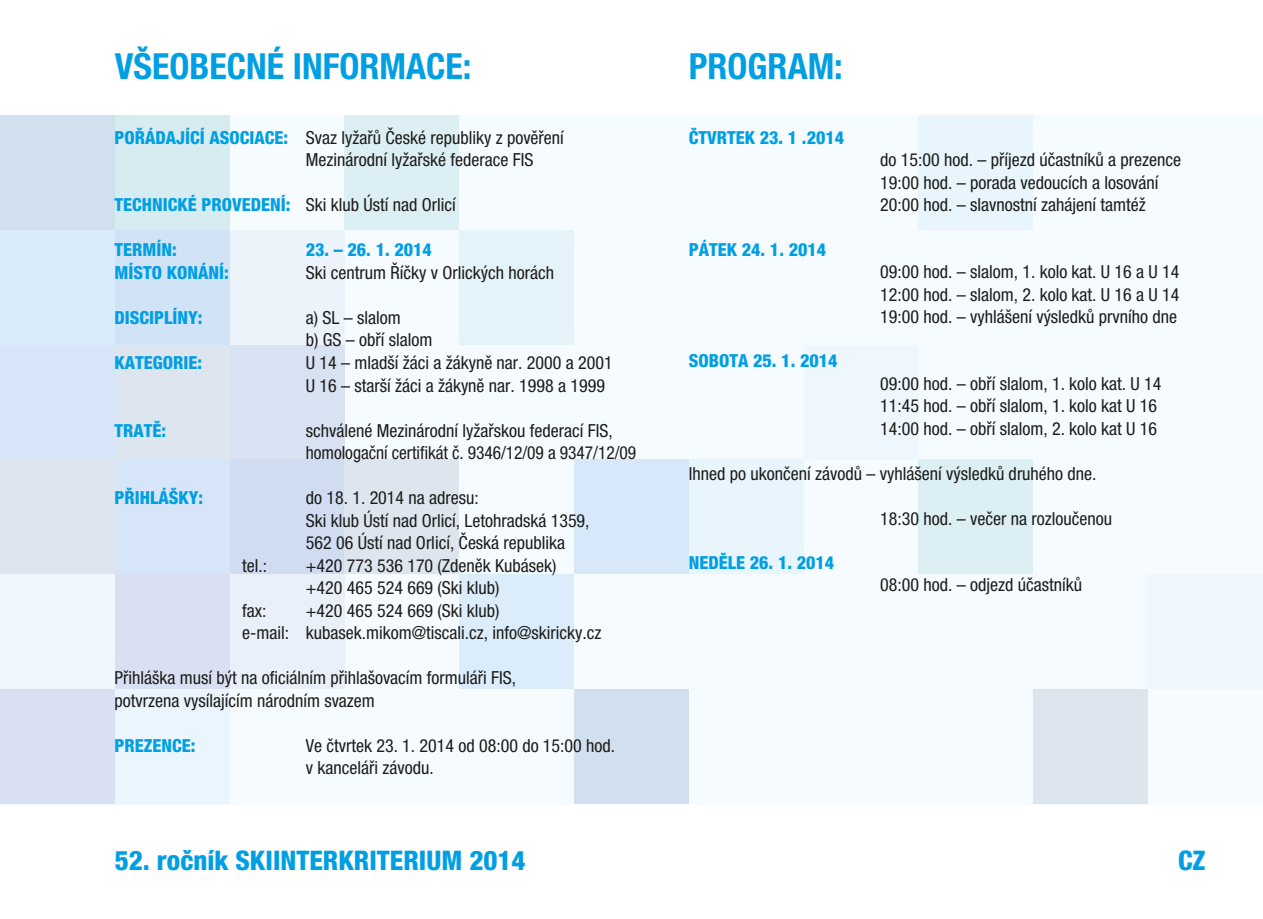
<style>
.page{position:relative;width:1263px;height:919px;background:#fff}
.page>*{position:absolute;margin:0;border:0;box-sizing:border-box;transform-origin:0 0}
.t1{font:700 condensed 36px "Helvetica Neue LT Pro";color:#009fe3}
.t2{font:800 condensed 27px "Helvetica Neue LT Pro";color:#009fe3}
.t3{font:condensed 18px/22.5px "Helvetica Neue LT Pro";color:#1d1d1b}
.t4{font:800 condensed 18px "Helvetica Neue LT Pro";color:#009fe3}
.s1{font-weight:800;color:#009fe3}
</style>
<div class="page">
<div style="left:0;top:115px;width:1263px;height:689px;background:#f5fbfe"></div>
<div style="left:115px;top:574px;width:115px;height:115px;background:#dae0f3"></div>
<div style="left:0;top:574px;width:115px;height:115px;background:#eef7fd"></div>
<div style="left:230px;top:574px;width:114px;height:115px;background:#eaf0fa"></div>
<div style="left:459px;top:574px;width:115px;height:115px;background:#dbedfb"></div>
<div style="left:1148px;top:574px;width:115px;height:115px;background:#eef7fd"></div>
<div style="left:115px;top:689px;width:115px;height:115px;background:#eaf5fd"></div>
<div style="left:574px;top:689px;width:115px;height:115px;background:#d0e0ee"></div>
<div style="left:1033px;top:689px;width:115px;height:115px;background:#dde5ef"></div>
<div style="left:0;top:689px;width:115px;height:115px;background:#dae0f3"></div>
<div style="left:115px;top:230px;width:115px;height:114px;background:#d1e3f6"></div>
<div style="left:0;top:230px;width:115px;height:114px;background:#d8ecfb"></div>
<div style="left:230px;top:230px;width:114px;height:114px;background:#ecf3fb"></div>
<div style="left:459px;top:230px;width:115px;height:114px;background:#e4f3fa"></div>
<div style="left:115px;top:115px;width:115px;height:115px;background:#d7ecf1"></div>
<div style="left:0;top:115px;width:115px;height:115px;background:#d0e0ee"></div>
<div style="left:344px;top:115px;width:115px;height:115px;background:#dceff4"></div>
<div style="left:115px;top:344px;width:115px;height:115px;background:#dde5ef"></div>
<div style="left:0;top:344px;width:115px;height:115px;background:#d6e5f7"></div>
<div style="left:230px;top:344px;width:114px;height:115px;background:#d8e2f3"></div>
<div style="left:804px;top:344px;width:114px;height:115px;background:#eef7fd"></div>
<div style="left:115px;top:459px;width:115px;height:115px;background:#d6e5f7"></div>
<div style="left:574px;top:459px;width:115px;height:115px;background:#d6e8f9"></div>
<div style="left:689px;top:459px;width:115px;height:115px;background:#e8f5fc"></div>
<div style="left:918px;top:459px;width:115px;height:115px;background:#dceff4"></div>
<div style="left:918px;top:115px;width:115px;height:115px;background:#e8f5fc"></div>
<div style="left:0;top:459px;width:115px;height:115px;background:#dde5ef"></div>
<div style="left:230px;top:459px;width:114px;height:115px;background:#cfdcf2"></div>
<div style="left:344px;top:459px;width:115px;height:115px;background:#dde5ef"></div>
<h1 class="t1" style="left:115px;top:45px;width:358px">VŠEOBECNÉ INFORMACE:</h1>
<h1 class="t1" style="left:689px;top:45px;width:156px">PROGRAM:</h1>
<p class="t3" style="left:306px;top:126px;width:260px;text-indent:-191px"><span class="s1">POŘÁDAJÍCÍ ASOCIACE:</span> Svaz lyžařů České republiky z pověření<br>Mezinárodní lyžařské federace FIS</p>
<p class="t3" style="left:114px;top:194px;width:343px"><span class="s1">TECHNICKÉ PROVEDENÍ:</span> Ski klub Ústí nad Orlicí</p>
<p class="t4" style="left:114px;top:239px;width:64px">TERMÍN:</p>
<p class="t4" style="left:306px;top:239px;width:127px">23. – 26. 1. 2014</p>
<p class="t4" style="left:114px;top:261px;width:116px">MÍSTO KONÁNÍ:</p>
<p class="t3" style="left:306px;top:261px;width:250px">Ski centrum Říčky v Orlických horách</p>
<p class="t4" style="left:114px;top:306px;width:90px">DISCIPLÍNY:</p>
<p class="t3" style="left:306px;top:306px;width:128px">a) SL – slalom<br>b) GS – obří slalom</p>
<p class="t4" style="left:114px;top:351px;width:89px">KATEGORIE:</p>
<p class="t3" style="left:306px;top:351px;width:308px">U 14 – mladší žáci a žákyně nar. 2000 a 2001<br>U 16 – starší žáci a žákyně nar. 1998 a 1999</p>
<p class="t4" style="left:114px;top:419px;width:53px">TRATĚ:</p>
<p class="t3" style="left:306px;top:419px;width:332px">schválené Mezinárodní lyžařskou federací FIS, homologační certifikát č. 9346/12/09 a 9347/12/09</p>
<p class="t4" style="left:114px;top:486px;width:90px">PŘIHLÁŠKY:</p>
<p class="t3" style="left:306px;top:486px;width:285px">do 18. 1. 2014 na adresu:<br>Ski klub Ústí nad Orlicí, Letohradská 1359,<br>562 06 Ústí nad Orlicí, Česká republika</p>
<p class="t3" style="left:242px;top:554px;width:26px">tel.:</p>
<p class="t3" style="left:306px;top:554px;width:252px">+420 773 536 170 (Zdeněk Kubásek) +420 465 524 669 (Ski klub)</p>
<p class="t3" style="left:242px;top:599px;width:26px">fax:</p>
<p class="t3" style="left:242px;top:599px;width:361px;text-indent:64px">+420 465 524 669 (Ski klub)<br>e-mail: kubasek.mikom@tiscali.cz, info@skiricky.cz</p>
<p class="t3" style="left:114px;top:666px;width:403px">Přihláška musí být na oficiálním přihlašovacím formuláři FIS, potvrzena vysílajícím národním svazem</p>
<p class="t4" style="left:114px;top:734px;width:83px">PREZENCE:</p>
<p class="t3" style="left:306px;top:734px;width:311px">Ve čtvrtek 23. 1. 2014 od 08:00 do 15:00 hod. v kanceláři závodu.</p>
<p class="t4" style="left:689px;top:126px;width:157px">ČTVRTEK 23. 1 .2014</p>
<p class="t4" style="left:689px;top:238px;width:139px">PÁTEK 24. 1. 2014</p>
<p class="t4" style="left:689px;top:349px;width:150px">SOBOTA 25. 1. 2014</p>
<p class="t3" style="left:880px;top:149px;width:302px">do 15:00 hod. – příjezd účastníků a prezence<br>19:00 hod. – porada vedoucích a losování<br>20:00 hod. – slavnostní zahájení tamtéž</p>
<p class="t3" style="left:880px;top:260px;width:301px;text-align:justify">09:00 hod. – slalom, 1. kolo kat. U 16 a U 14<br>12:00 hod. – slalom, 2. kolo kat. U 16 a U 14<br>19:00 hod. – vyhlášení výsledků prvního dne</p>
<p class="t3" style="left:880px;top:372px;width:283px">09:00 hod. – obří slalom, 1. kolo kat. U 14<br>11:45 hod. – obří slalom, 1. kolo kat U 16<br>14:00 hod. – obří slalom, 2. kolo kat U 16</p>
<p class="t3" style="left:689px;top:462px;width:409px">Ihned po ukončení závodů – vyhlášení výsledků druhého dne.</p>
<p class="t3" style="left:880px;top:507px;width:233px">18:30 hod. – večer na rozloučenou</p>
<p class="t4" style="left:689px;top:551px;width:147px">NEDĚLE 26. 1. 2014</p>
<p class="t3" style="left:880px;top:573px;width:203px">08:00 hod. – odjezd účastníků</p>
<h2 class="t2" style="left:115px;top:843px;width:412px">52. ročník SKIINTERKRITERIUM 2014</h2>
<h2 class="t2" style="left:1178px;top:843px;width:29px">CZ</h2>
</div>
